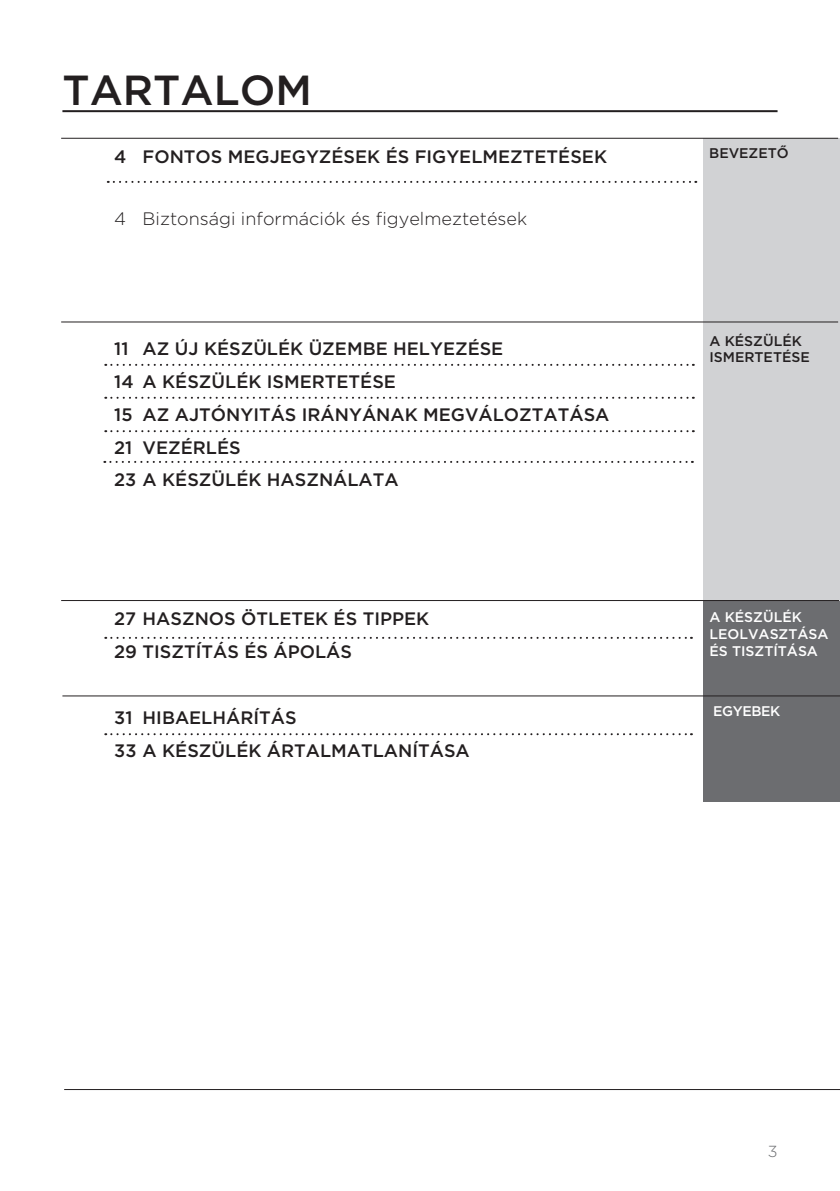
<style>
.page{position:relative;width:840px;height:1191px;background:#fff}
.page>*{position:absolute;margin:0;border:0;box-sizing:border-box;transform-origin:0 0}
.glavni_naslov_3stran{font:500 42px "Gotham";color:#231f20}
.t1{font:500 18px "Gotham";color:#231f20}
.t2{font:300 18px "Gotham";color:#231f20}
.t3{font:300 16px "Gotham";color:#6c6d70}
.kazalo_ob_strani{font:500 14px "Gotham";color:#fff}
.kazalo_ob_strani-2{font:500 14px "Gotham";color:#231f20}
.kazalo_ob_strani-3{font:500 14px "Gotham";letter-spacing:-.025em;color:#fff}
</style>
<div class="page">
<hr style="left:62px;top:110px;width:715px;height:2px;background:#231f20">
<div style="left:703px;top:695px;width:136px;height:106px;background:#6c6d70"></div>
<div style="left:703px;top:601px;width:136px;height:94px;background:#6c6d70"></div>
<div style="left:703px;top:322px;width:136px;height:279px;background:#d1d2d4"></div>
<div style="left:703px;top:138px;width:136px;height:184px;background:#d1d2d4"></div>
<hr style="left:61px;top:138px;width:776px;height:1px;background:#231f20">
<hr style="left:61px;top:322px;width:776px;height:1px;background:#231f20">
<hr style="left:61px;top:600px;width:777px;height:1px;background:#231f20">
<svg style="left:105px;top:637px;width:586px;height:2px"></svg>
<svg style="left:105px;top:397px;width:588px;height:2px"></svg>
<svg style="left:105px;top:364px;width:588px;height:2px"></svg>
<hr style="left:64px;top:1089px;width:775px;height:1px;background:#231f20">
<svg style="left:105px;top:430px;width:588px;height:2px"></svg>
<svg style="left:105px;top:733px;width:586px;height:2px"></svg>
<svg style="left:108px;top:181px;width:588px;height:2px"></svg>
<hr style="left:62px;top:695px;width:777px;height:1px;background:#231f20">
<svg style="left:104px;top:461px;width:588px;height:2px"></svg>
<p class="glavni_naslov_3stran" style="left:62px;top:62px;width:251px">TARTALOM</p>
<p class="t1" style="left:114px;top:145px;width:494px">4 FONTOS MEGJEGYZÉSEK ÉS FIGYELMEZTETÉSEK</p>
<p class="t2" style="left:114px;top:207px;width:414px">4 Biztonsági információk és figyelmeztetések</p>
<p class="t1" style="left:114px;top:336px;width:390px">11 AZ ÚJ KÉSZÜLÉK ÜZEMBE HELYEZÉSE</p>
<p class="t1" style="left:114px;top:369px;width:283px">14 A KÉSZÜLÉK ISMERTETÉSE</p>
<p class="t1" style="left:114px;top:402px;width:496px">15 AZ AJTÓNYITÁS IRÁNYÁNAK MEGVÁLOZTATÁSA</p>
<p class="t1" style="left:114px;top:435px;width:128px">21 VEZÉRLÉS</p>
<p class="t1" style="left:114px;top:468px;width:286px">23 A KÉSZÜLÉK HASZNÁLATA</p>
<p class="t1" style="left:114px;top:607px;width:316px">27 HASZNOS ÖTLETEK ÉS TIPPEK</p>
<p class="t1" style="left:114px;top:640px;width:239px">29 TISZTÍTÁS ÉS ÁPOLÁS</p>
<p class="t1" style="left:114px;top:706px;width:184px">31 HIBAELHÁRÍTÁS</p>
<p class="t1" style="left:114px;top:739px;width:357px">33 A KÉSZÜLÉK ÁRTALMATLANÍTÁSA</p>
<p class="kazalo_ob_strani-2" style="left:708px;top:143px;width:81px">BEVEZETŐ</p>
<p class="kazalo_ob_strani-2" style="left:709px;top:331px;width:94px">A KÉSZÜLÉK</p>
<p class="kazalo_ob_strani-2" style="left:709px;top:348px;width:102px">ISMERTETÉSE</p>
<p class="kazalo_ob_strani" style="left:709px;top:608px;width:94px">A KÉSZÜLÉK</p>
<p class="kazalo_ob_strani" style="left:709px;top:624px;width:121px">LEOLVASZTÁSA</p>
<p class="kazalo_ob_strani" style="left:709px;top:641px;width:110px">ÉS TISZTÍTÁSA</p>
<p class="kazalo_ob_strani-3" style="left:712px;top:701px;width:69px">EGYEBEK</p>
<p class="t3" style="left:767px;top:1140px;width:11px">3</p>
</div>
